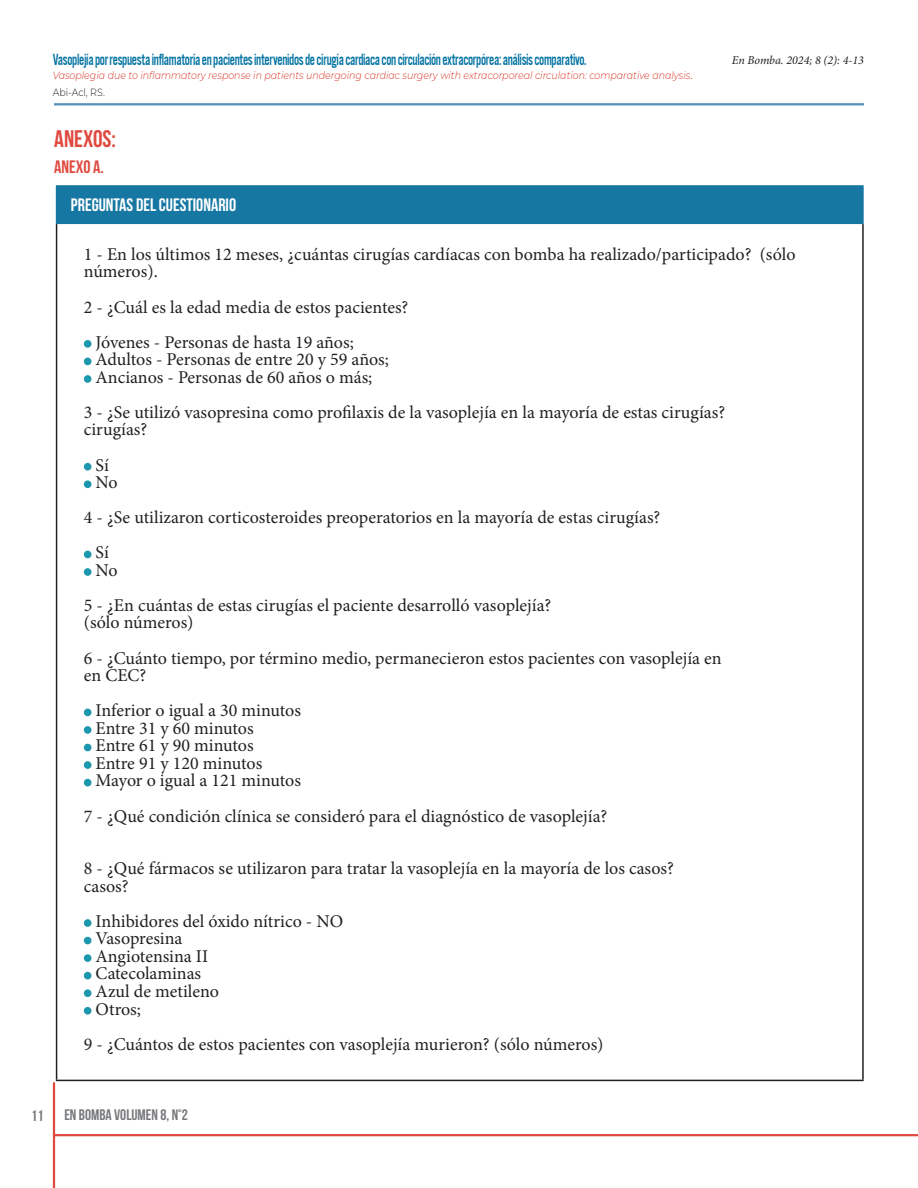
<style>
.page{position:relative;width:918px;height:1188px;background:#fff}
.page>*{position:absolute;margin:0;border:0;box-sizing:border-box;transform-origin:0 0}
.Entretitulo_rojo_1ro{font:24px "Bebas Neue";color:#df4a40}
.tab_adjuntos{font:18px/17.5px "Minion Pro";color:#231f20}
.Entretítulo_2_Rojo{font:700 18px "Bebas Neue";color:#fff}
.Entretítulo_2_Rojo-2{font:18px "Bebas Neue";color:#df4a40}
.t1{font:16.8px "Alternate Got No 3 D";letter-spacing:-.025em;color:#0072a1;scale:.8 1}
.t2{font:15.3px "Bebas Neue";color:#76787b}
.t3{font:italic 12px "Minion Pro";color:#231f20}
.t4{font:italic 300 10.5px/17.7px "Montserrat";color:#db3728;scale:.9 1}
.s1{font-family:"Times New Roman";font-weight:400;font-style:normal}
.s2{font-style:normal;color:#231f20}
</style>
<div class="page">
<hr style="left:54px;top:1134px;width:864px;height:2px;background:#df4a40">
<hr style="left:53px;top:1082px;width:2px;height:106px;background:#df4a40">
<hr style="left:54px;top:103px;width:810px;height:2px;background:#5490b8">
<div style="left:57px;top:186px;width:806px;height:37px;background:#1677a3"></div>
<hr style="left:56px;top:224px;width:1px;height:856px;background:#231f20">
<hr style="left:862px;top:224px;width:2px;height:856px;background:#231f20">
<hr style="left:56px;top:1080px;width:808px;height:1px;background:#231f20">
<hr style="left:56px;top:185px;width:808px;height:2px;background:#1677a3">
<hr style="left:56px;top:187px;width:1px;height:36px;background:#1677a3">
<hr style="left:862px;top:187px;width:2px;height:36px;background:#1677a3">
<hr style="left:56px;top:223px;width:808px;height:1px;background:#1677a3">
<div style="left:84px;top:340px;width:7px;height:8px;background:#1c97ad;border-radius:50%"></div>
<div style="left:84px;top:358px;width:7px;height:7px;background:#1c97ad;border-radius:50%"></div>
<div style="left:84px;top:375px;width:7px;height:8px;background:#1c97ad;border-radius:50%"></div>
<div style="left:84px;top:463px;width:7px;height:8px;background:#1c97ad;border-radius:50%"></div>
<div style="left:84px;top:480px;width:7px;height:8px;background:#1c97ad;border-radius:50%"></div>
<div style="left:84px;top:551px;width:7px;height:7px;background:#1c97ad;border-radius:50%"></div>
<div style="left:84px;top:568px;width:7px;height:8px;background:#1c97ad;border-radius:50%"></div>
<div style="left:84px;top:709px;width:7px;height:7px;background:#1c97ad;border-radius:50%"></div>
<div style="left:84px;top:726px;width:7px;height:8px;background:#1c97ad;border-radius:50%"></div>
<div style="left:84px;top:744px;width:7px;height:7px;background:#1c97ad;border-radius:50%"></div>
<div style="left:84px;top:761px;width:7px;height:8px;background:#1c97ad;border-radius:50%"></div>
<div style="left:84px;top:779px;width:7px;height:7px;background:#1c97ad;border-radius:50%"></div>
<div style="left:84px;top:919px;width:7px;height:8px;background:#1c97ad;border-radius:50%"></div>
<div style="left:84px;top:937px;width:7px;height:7px;background:#1c97ad;border-radius:50%"></div>
<div style="left:84px;top:954px;width:7px;height:8px;background:#1c97ad;border-radius:50%"></div>
<div style="left:84px;top:972px;width:7px;height:7px;background:#1c97ad;border-radius:50%"></div>
<div style="left:84px;top:989px;width:7px;height:8px;background:#1c97ad;border-radius:50%"></div>
<div style="left:84px;top:1007px;width:7px;height:8px;background:#1c97ad;border-radius:50%"></div>
<p class="t1" style="left:53px;top:51px;width:669px">Vasoplejía por respuesta inflamatoria en pacientes intervenidos de cirugía cardiaca con circulación extracorpórea: análisis comparativo.</p>
<p class="t3" style="left:732px;top:52px;width:134px">En Bomba. 2024; 8 (2): 4-13</p>
<p class="t4" style="left:53px;top:66px;width:713px">Vasoplegia due to inflammatory response in patients undergoing cardiac surgery with extracorporeal circulation: comparative analysis<span class="s1">.<br></span><span class="s2">Abi-Acl, RS.</span></p>
<p class="Entretitulo_rojo_1ro" style="left:54px;top:125px;width:63px">ANEXOS:</p>
<p class="Entretítulo_2_Rojo-2" style="left:54px;top:157px;width:51px">ANEXO A.</p>
<p class="Entretítulo_2_Rojo" style="left:71px;top:195px;width:167px">PREGUNTAS DEL CUESTIONARIO</p>
<p class="tab_adjuntos" style="left:84px;top:246px;width:713px">1 - En los últimos 12 meses, ¿cuántas cirugías cardíacas con bomba ha realizado/participado? (sólo números).</p>
<p class="tab_adjuntos" style="left:84px;top:298px;width:326px">2 - ¿Cuál es la edad media de estos pacientes?</p>
<p class="tab_adjuntos" style="left:96px;top:333px;width:260px">Jóvenes - Personas de hasta 19 años;</p>
<p class="tab_adjuntos" style="left:96px;top:351px;width:295px">Adultos - Personas de entre 20 y 59 años;</p>
<p class="tab_adjuntos" style="left:96px;top:368px;width:278px">Ancianos - Personas de 60 años o más;</p>
<p class="tab_adjuntos" style="left:84px;top:403px;width:643px">3 - ¿Se utilizó vasopresina como profilaxis de la vasoplejía en la mayoría de estas cirugías?</p>
<p class="tab_adjuntos" style="left:84px;top:421px;width:65px">cirugías?</p>
<p class="tab_adjuntos" style="left:96px;top:456px;width:15px">Sí</p>
<p class="tab_adjuntos" style="left:96px;top:474px;width:24px">No</p>
<p class="tab_adjuntos" style="left:84px;top:509px;width:578px">4 - ¿Se utilizaron corticosteroides preoperatorios en la mayoría de estas cirugías?</p>
<p class="tab_adjuntos" style="left:96px;top:544px;width:15px">Sí</p>
<p class="tab_adjuntos" style="left:96px;top:561px;width:24px">No</p>
<p class="tab_adjuntos" style="left:84px;top:597px;width:469px">5 - ¿En cuántas de estas cirugías el paciente desarrolló vasoplejía?</p>
<p class="tab_adjuntos" style="left:84px;top:614px;width:111px">(sólo números)</p>
<p class="tab_adjuntos" style="left:84px;top:649px;width:639px">6 - ¿Cuánto tiempo, por término medio, permanecieron estos pacientes con vasoplejía en</p>
<p class="tab_adjuntos" style="left:84px;top:667px;width:64px">en CEC?</p>
<p class="tab_adjuntos" style="left:96px;top:702px;width:207px">Inferior o igual a 30 minutos</p>
<p class="tab_adjuntos" style="left:96px;top:719px;width:160px">Entre 31 y 60 minutos</p>
<p class="tab_adjuntos" style="left:96px;top:737px;width:160px">Entre 61 y 90 minutos</p>
<p class="tab_adjuntos" style="left:96px;top:754px;width:168px">Entre 91 y 120 minutos</p>
<p class="tab_adjuntos" style="left:96px;top:772px;width:207px">Mayor o igual a 121 minutos</p>
<p class="tab_adjuntos" style="left:84px;top:807px;width:525px">7 - ¿Qué condición clínica se consideró para el diagnóstico de vasoplejía?</p>
<p class="tab_adjuntos" style="left:84px;top:860px;width:592px">8 - ¿Qué fármacos se utilizaron para tratar la vasoplejía en la mayoría de los casos?</p>
<p class="tab_adjuntos" style="left:84px;top:877px;width:46px">casos?</p>
<p class="tab_adjuntos" style="left:96px;top:912px;width:249px">Inhibidores del óxido nítrico - NO</p>
<p class="tab_adjuntos" style="left:96px;top:930px;width:88px">Vasopresina</p>
<p class="tab_adjuntos" style="left:96px;top:948px;width:114px">Angiotensina II</p>
<p class="tab_adjuntos" style="left:96px;top:965px;width:107px">Catecolaminas</p>
<p class="tab_adjuntos" style="left:96px;top:983px;width:125px">Azul de metileno</p>
<p class="tab_adjuntos" style="left:96px;top:1000px;width:47px">Otros;</p>
<p class="tab_adjuntos" style="left:84px;top:1035px;width:521px">9 - ¿Cuántos de estos pacientes con vasoplejía murieron? (sólo números)</p>
<p class="t2" style="left:31px;top:1107px;width:14px">11</p>
<p class="t2" style="left:64px;top:1106px;width:125px">EN BOMBA VOLUMEN 8, N°2</p>
</div>
